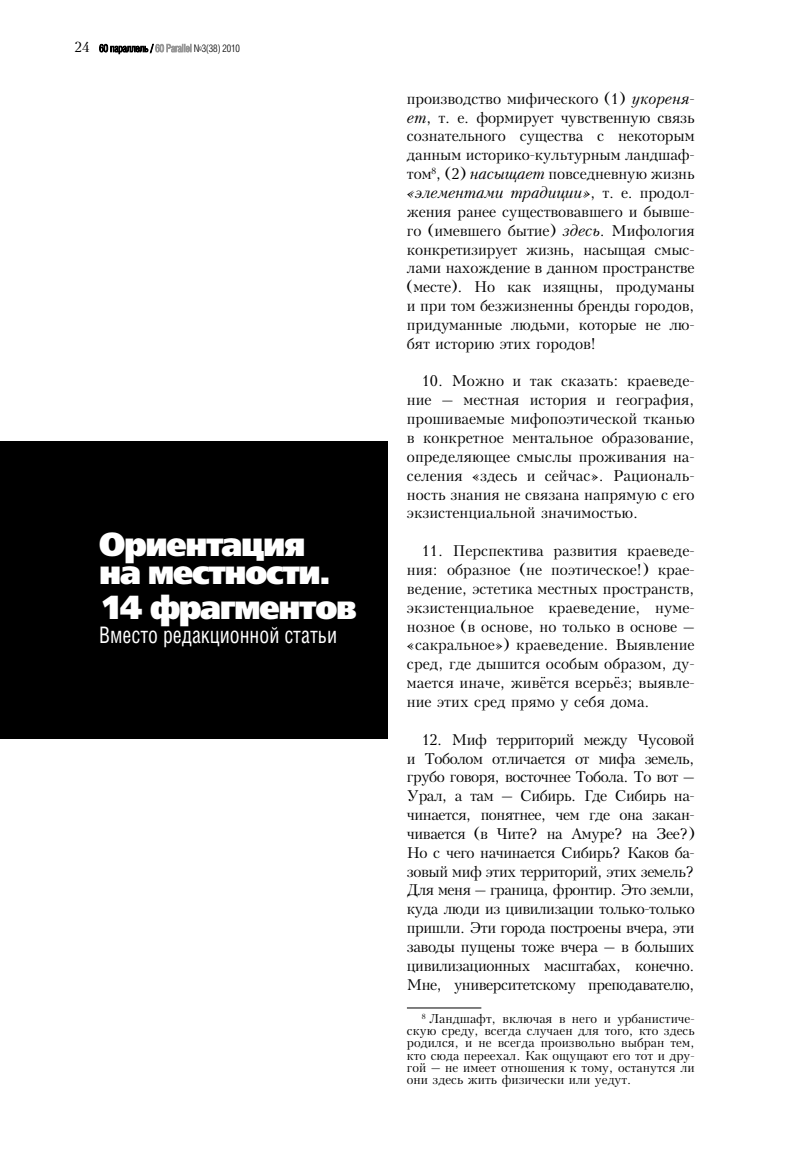
<style>
.page{position:relative;width:794px;height:1166px;background:#fff}
.page>*{position:absolute;margin:0;border:0;box-sizing:border-box;transform-origin:0 0}
.t1{font:33.25px/28px "Free Set Black C";letter-spacing:-.04em;color:#fff;scale:.96 1}
.t2{font:22.75px "Helios Cond";color:#fff;scale:.9 1}
.t3{font:14.88px/18.9px "Kudrashov C";letter-spacing:-.005em;color:#000;text-align:justify}
.t4{font:12.25px/12.2px "Kudrashov C";color:#000;text-align:justify}
.s1{font-style:italic}
</style>
<div class="page">
<hr style="left:407px;top:1007px;width:74px;height:1px;background:#000">
<div style="left:0;top:441px;width:387px;height:298px;background:#000"></div>
<svg style="left:99px;top:44px;width:92px;height:10px"></svg>
<h1 class="t1" style="left:99px;top:530px;width:243px">Ориентация на местности.</h1>
<h1 class="t1" style="left:99px;top:593px;width:270px">14 фрагментов</h1>
<h2 class="t2" style="left:99px;top:621px;width:266px">Вместо редакционной статьи</h2>
<p class="t3" style="left:407px;top:89px;width:289px">производство мифического (1) <span class="s1">укореня&shy;ет</span>, т. е. формирует чувственную связь сознательного существа с некоторым данным историко-культурным ландшаф&shy;том<sup>8</sup>, (2) <span class="s1">насыщает</span> повседневную жизнь <span class="s1">«элементами традиции»</span>, т. е. продол&shy;жения ранее существовавшего и бывше&shy;го (имевшего бытие) <span class="s1">здесь</span>. Мифология конкретизирует жизнь, насыщая смыс&shy;лами нахождение в данном пространстве (месте). Но как изящны, продуманы и при том безжизненны бренды городов, придуманные людьми, которые не лю&shy;бят историю этих городов!</p>
<p class="t3" style="left:407px;top:372px;width:289px;text-indent:15px">10. Можно и так сказать: краеведе&shy;ние – местная история и география, прошиваемые мифопоэтической тканью в конкретное ментальное образование, определяющее смыслы проживания на&shy;селения «здесь и сейчас». Рациональ&shy;ность знания не связана напрямую с его экзистенциальной значимостью.</p>
<p class="t3" style="left:407px;top:542px;width:289px;text-indent:15px">11. Перспектива развития краеведе&shy;ния: образное (не поэтическое!) крае&shy;ведение, эстетика местных пространств, экзистенциальное краеведение, нуме&shy;нозное (в основе, но только в основе – «сакральное») краеведение. Выявление сред, где дышится особым образом, ду&shy;мается иначе, живётся всерьёз; выявле&shy;ние этих сред прямо у себя дома.</p>
<p class="t3" style="left:407px;top:730px;width:289px;text-indent:15px">12. Миф территорий между Чусовой и Тоболом отличается от мифа земель, грубо говоря, восточнее Тобола. То вот – Урал, а там – Сибирь. Где Сибирь на&shy;чинается, понятнее, чем где она закан&shy;чивается (в Чите? на Амуре? на Зее?)<br>Но с чего начинается Сибирь? Каков ба&shy;зовый миф этих территорий, этих земель?<br>Для меня – граница, фронтир. Это земли, куда люди из цивилизации только-только пришли. Эти города построены вчера, эти заводы пущены тоже вчера – в больших цивилизационных масштабах, конечно.<br>Мне, университетскому преподавателю,</p>
<p class="t4" style="left:407px;top:1012px;width:289px;text-indent:15px"><sup>8</sup> Ландшафт, включая в него и урбанистиче&shy;скую среду, всегда случаен для того, кто здесь родился, и не всегда произвольно выбран тем, кто сюда переехал. Как ощущают его тот и дру&shy;гой – не имеет отношения к тому, останутся ли они здесь жить физически или уедут.</p>
</div>
